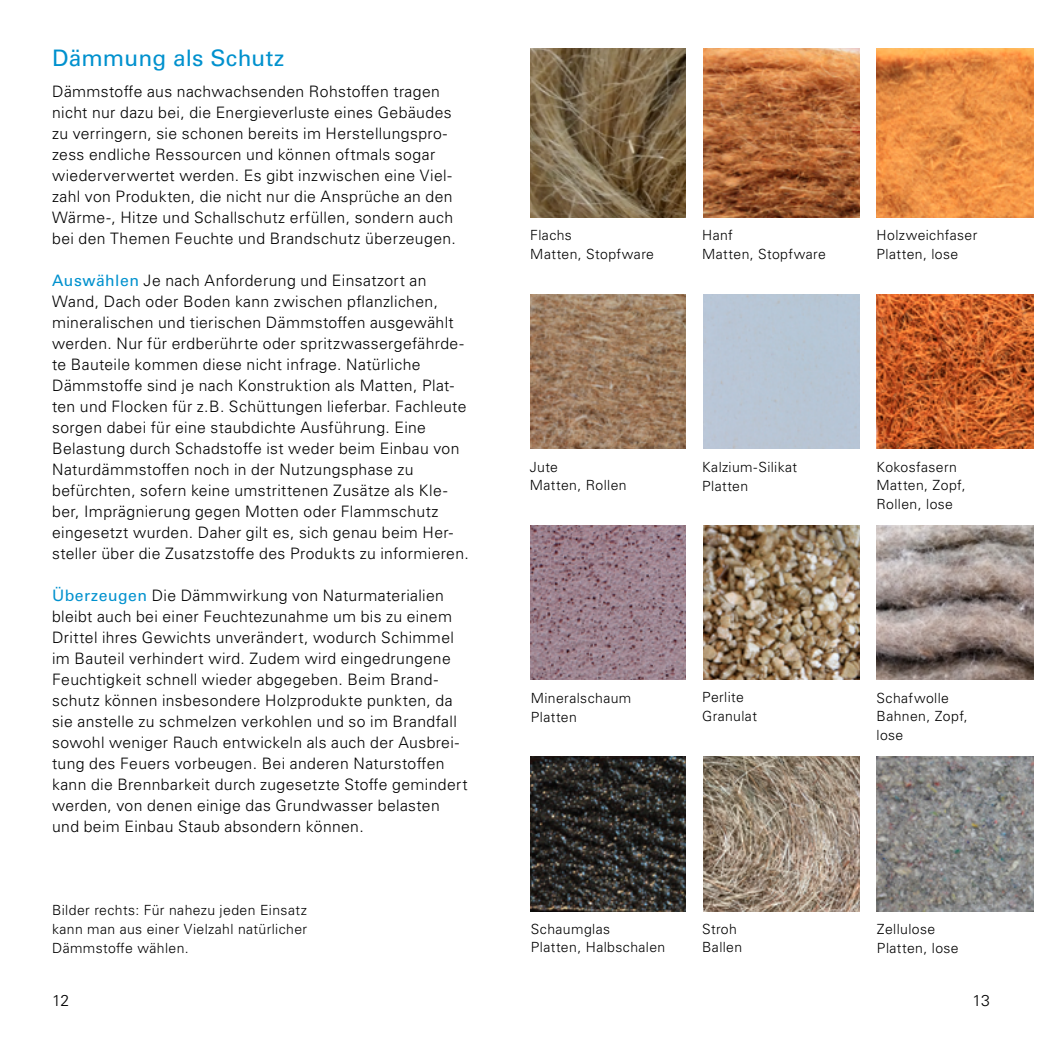
<style>
.page{position:relative;width:1042px;height:1042px;background:#fff}
.page>*{position:absolute;margin:0;border:0;box-sizing:border-box;transform-origin:0 0}
.Ueberschrift_blau_13{font:22.75px "Univers LT Pro 55 Roman";letter-spacing:.005em;color:#0091ce}
.Fließtext_9_12_pt{font:300 15.75px/21px "Univers LT Pro 45";letter-spacing:.025em;color:#000}
.t1{font:300 14px/18.7px "Univers LT Pro 45";letter-spacing:.03em;color:#000}
.s1{font-family:"Univers LT Pro 55 Roman";font-weight:400;color:#0091ce}
</style>
<div class="page">
<img style="left:530px;top:48px;width:156px;height:170px">
<img style="left:703px;top:48px;width:156px;height:170px">
<img style="left:876px;top:48px;width:157px;height:170px">
<img style="left:530px;top:294px;width:156px;height:155px">
<img style="left:876px;top:294px;width:157px;height:155px">
<img style="left:531px;top:525px;width:155px;height:155px">
<img style="left:703px;top:525px;width:156px;height:155px">
<img style="left:876px;top:525px;width:157px;height:155px">
<img style="left:530px;top:756px;width:156px;height:155px">
<img style="left:703px;top:756px;width:156px;height:155px">
<img style="left:876px;top:756px;width:157px;height:155px">
<h1 class="Ueberschrift_blau_13" style="left:52px;top:42px;width:234px">Dämmung als Schutz</h1>
<p class="Fließtext_9_12_pt" style="left:52px;top:80px;width:405px">Dämmstoffe aus nachwachsenden Rohstoffen tragen nicht nur dazu bei, die Energieverluste eines Gebäudes zu verringern, sie schonen bereits im Herstellungspro&shy;zess endliche Ressourcen und können oftmals sogar wiederverwertet werden. Es gibt inzwischen eine Viel&shy;zahl von Produkten, die nicht nur die Ansprüche an den Wärme-, Hitze und Schallschutz erfüllen, sondern auch bei den Themen Feuchte und Brandschutz überzeugen.</p>
<p class="Fließtext_9_12_pt" style="left:52px;top:269px;width:418px"><span class="s1">Auswählen</span> Je nach Anforderung und Einsatzort an Wand, Dach oder Boden kann zwischen pflanzlichen, mineralischen und tierischen Dämmstoffen ausgewählt werden. Nur für erdberührte oder spritzwassergefährde&shy;te Bauteile kommen diese nicht infrage. Natürliche Dämmstoffe sind je nach Konstruktion als Matten, Plat&shy;ten und Flocken für z.B. Schüttungen lieferbar. Fachleute sorgen dabei für eine staubdichte Ausführung. Eine Belastung durch Schadstoffe ist weder beim Einbau von Naturdämmstoffen noch in der Nutzungsphase zu befürchten, sofern keine umstrittenen Zusätze als Kle&shy;ber, Imprägnierung gegen Motten oder Flammschutz eingesetzt wurden. Daher gilt es, sich genau beim Her&shy;steller über die Zusatzstoffe des Produkts zu informieren.</p>
<p class="Fließtext_9_12_pt" style="left:52px;top:584px;width:417px"><span class="s1">Überzeugen</span> Die Dämmwirkung von Naturmaterialien bleibt auch bei einer Feuchtezunahme um bis zu einem Drittel ihres Gewichts unverändert, wodurch Schimmel im Bauteil verhindert wird. Zudem wird eingedrungene Feuchtigkeit schnell wieder abgegeben. Beim Brand&shy;schutz können insbesondere Holzprodukte punkten, da sie anstelle zu schmelzen verkohlen und so im Brandfall sowohl weniger Rauch entwickeln als auch der Ausbrei&shy;tung des Feuers vorbeugen. Bei anderen Naturstoffen kann die Brennbarkeit durch zugesetzte Stoffe gemindert werden, von denen einige das Grundwasser belasten und beim Einbau Staub absondern können.</p>
<p class="t1" style="left:52px;top:900px;width:257px;text-align:justify">Bilder rechts: Für nahezu jeden Einsatz kann man aus einer Vielzahl natürlicher Dämmstoffe wählen.</p>
<p class="t1" style="left:530px;top:226px;width:125px">Flachs<br>Matten, Stopfware</p>
<p class="t1" style="left:876px;top:226px;width:102px">Holzweichfaser<br>Platten, lose</p>
<p class="t1" style="left:702px;top:226px;width:125px">Hanf<br>Matten, Stopfware</p>
<p class="t1" style="left:530px;top:457px;width:99px">Jute<br>Matten, Rollen</p>
<p class="t1" style="left:702px;top:458px;width:96px">Kalzium-Silikat<br>Platten</p>
<p class="t1" style="left:531px;top:688px;width:102px">Mineralschaum<br>Platten</p>
<p class="t1" style="left:702px;top:688px;width:56px">Perlite<br>Granulat</p>
<p class="t1" style="left:876px;top:457px;width:91px">Kokosfasern<br>Matten, Zopf,<br>Rollen, lose</p>
<p class="t1" style="left:876px;top:688px;width:93px">Schafwolle<br>Bahnen, Zopf, lose</p>
<p class="t1" style="left:531px;top:919px;width:136px">Schaumglas<br>Platten, Halbschalen</p>
<p class="t1" style="left:702px;top:919px;width:42px">Stroh<br>Ballen</p>
<p class="t1" style="left:877px;top:919px;width:83px">Zellulose<br>Platten, lose</p>
<p class="Fließtext_9_12_pt" style="left:52px;top:990px;width:19px">12</p>
<p class="Fließtext_9_12_pt" style="left:972px;top:990px;width:19px">13</p>
</div>
